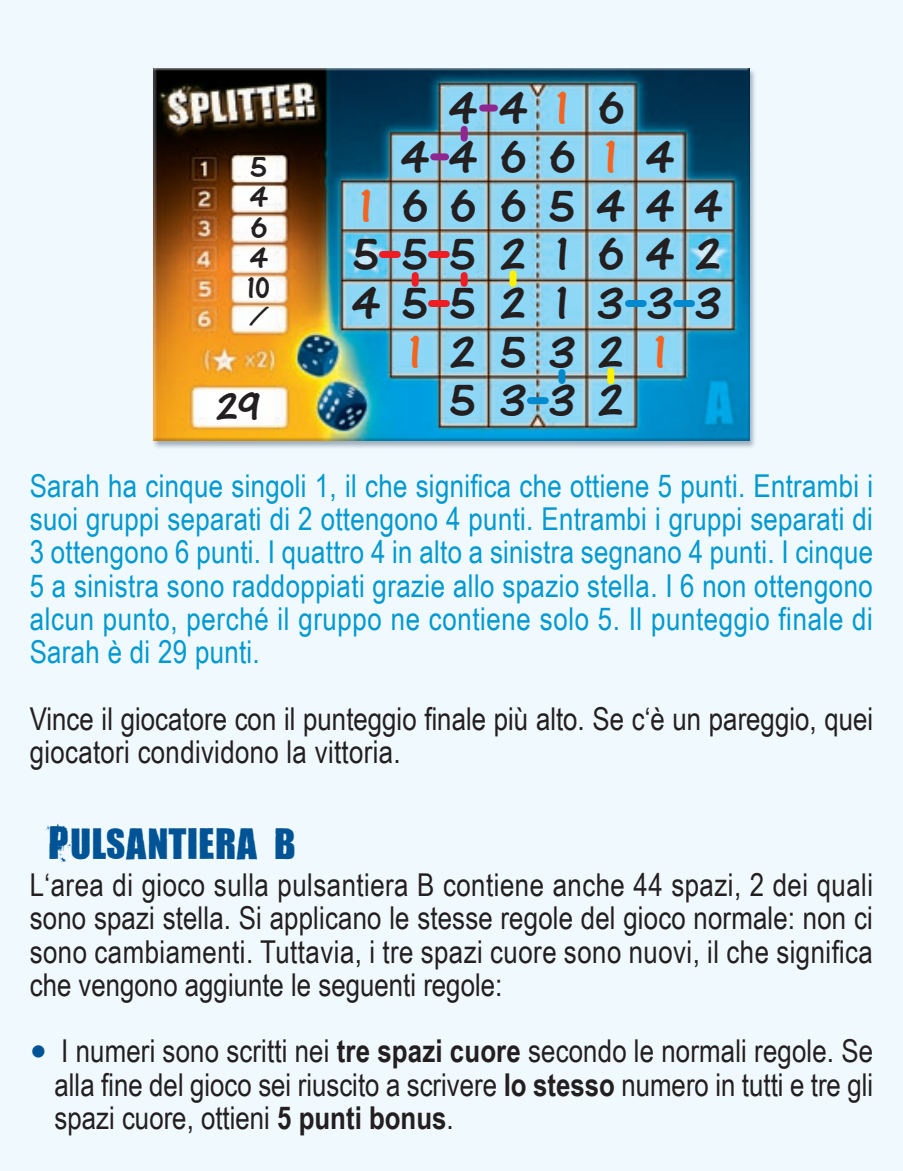
<style>
.page{position:relative;width:903px;height:1171px;background:#f0f9fd}
.page>*{position:absolute;margin:0;border:0;box-sizing:border-box;transform-origin:0 0}
.t1{font:49px "One Stroke Script Plain";color:#231f20}
.t2{font:49px "One Stroke Script Plain";color:#f36421}
.t3{font:45.5px "Living Hell";letter-spacing:.035em;color:#005495}
.t4{font:42px "One Stroke Script Plain";color:#231f20}
.t5{font:31.5px/33.2px "Arial Narrow";color:#231f20}
.t6{font:31.5px/33.2px "Arial Narrow";letter-spacing:.02em;color:#0099d1;text-align:justify}
.t7{font:31.5px "One Stroke Script Plain";color:#231f20}
.t8{font:24.5px "One Stroke Script Plain";color:#231f20;scale:1.71 1}
.s1{font-family:"Arial";font-size:49px;color:#005495}
.s2{font-weight:700}
</style>
<div class="page">
<div style="left:152px;top:68px;width:604px;height:381px;background:#51657e;opacity:.5"></div>
<div style="left:152px;top:68px;width:599px;height:375px;background:#231f20;opacity:.25"></div>
<div style="left:483px;top:105px;width:11px;height:7px;background:#90268f"></div>
<div style="left:461px;top:129px;width:7px;height:9px;background:#90268f"></div>
<div style="left:434px;top:153px;width:12px;height:7px;background:#90268f"></div>
<div style="left:382px;top:251px;width:15px;height:7px;background:#ee1d23"></div>
<div style="left:431px;top:251px;width:15px;height:7px;background:#ee1d23"></div>
<div style="left:412px;top:275px;width:7px;height:8px;background:#ee1d23"></div>
<div style="left:461px;top:275px;width:7px;height:8px;background:#ee1d23"></div>
<div style="left:509px;top:274px;width:7px;height:10px;background:#fff101"></div>
<div style="left:607px;top:371px;width:7px;height:10px;background:#fff101"></div>
<div style="left:432px;top:300px;width:14px;height:7px;background:#ee1d23"></div>
<div style="left:628px;top:300px;width:15px;height:7px;background:#0089cf"></div>
<div style="left:530px;top:397px;width:15px;height:7px;background:#0089cf"></div>
<div style="left:558px;top:373px;width:7px;height:7px;background:#0089cf"></div>
<div style="left:677px;top:300px;width:14px;height:7px;background:#0089cf"></div>
<p class="t7" style="left:251px;top:148px;width:18px">5</p>
<p class="t7" style="left:250px;top:178px;width:20px">4</p>
<p class="t7" style="left:250px;top:208px;width:19px">6</p>
<p class="t7" style="left:250px;top:239px;width:20px">4</p>
<p class="t7" style="left:247px;top:269px;width:25px">10</p>
<p class="t8" style="left:249px;top:301px;width:14px">/</p>
<p class="t4" style="left:217px;top:380px;width:45px">29</p>
<p class="t1" style="left:449px;top:78px;width:81px">4 4</p>
<p class="t2" style="left:556px;top:78px;width:13px">1</p>
<p class="t1" style="left:598px;top:78px;width:28px">6</p>
<p class="t2" style="left:605px;top:128px;width:13px">1</p>
<p class="t1" style="left:401px;top:128px;width:78px">4 4</p>
<p class="t1" style="left:500px;top:128px;width:77px">6 6</p>
<p class="t1" style="left:646px;top:128px;width:31px">4</p>
<p class="t2" style="left:360px;top:176px;width:13px">1</p>
<p class="t1" style="left:402px;top:176px;width:76px">6 6</p>
<p class="t1" style="left:500px;top:176px;width:28px">6</p>
<p class="t1" style="left:550px;top:176px;width:175px">5 4 4 4</p>
<p class="t1" style="left:354px;top:224px;width:27px">5</p>
<p class="t1" style="left:403px;top:224px;width:27px">5</p>
<p class="t1" style="left:451px;top:224px;width:27px">5</p>
<p class="t1" style="left:501px;top:224px;width:26px">2</p>
<p class="t1" style="left:557px;top:224px;width:13px">1</p>
<p class="t1" style="left:598px;top:224px;width:125px">6 4 2</p>
<p class="t1" style="left:352px;top:274px;width:78px">4 5</p>
<p class="t1" style="left:451px;top:274px;width:27px">5</p>
<p class="t1" style="left:501px;top:274px;width:26px">2</p>
<p class="t1" style="left:557px;top:274px;width:13px">1</p>
<p class="t1" style="left:598px;top:274px;width:27px">3</p>
<p class="t1" style="left:648px;top:274px;width:27px">3</p>
<p class="t1" style="left:696px;top:274px;width:27px">3</p>
<p class="t2" style="left:409px;top:322px;width:13px">1</p>
<p class="t1" style="left:451px;top:322px;width:26px">2</p>
<p class="t1" style="left:501px;top:322px;width:27px">5</p>
<p class="t1" style="left:550px;top:322px;width:27px">3</p>
<p class="t1" style="left:599px;top:322px;width:26px">2</p>
<p class="t2" style="left:655px;top:322px;width:13px">1</p>
<p class="t1" style="left:451px;top:371px;width:27px">5</p>
<p class="t1" style="left:501px;top:371px;width:27px">3</p>
<p class="t1" style="left:550px;top:371px;width:27px">3</p>
<p class="t1" style="left:599px;top:371px;width:26px">2</p>
<p class="t6" style="left:30px;top:468px;width:845px">Sarah ha cinque singoli 1, il che significa che ottiene 5 punti. Entrambi i suoi gruppi separati di 2 ottengono 4 punti. Entrambi i gruppi separati di 3 ottengono 6 punti. I quattro 4 in alto a sinistra segnano 4 punti. I cinque 5 a sinistra sono raddoppiati grazie allo spazio stella. I 6 non ottengono alcun punto, perché il gruppo ne contiene solo 5. Il punteggio finale di Sarah è di 29 punti.</p>
<p class="t5" style="left:30px;top:701px;width:845px">Vince il giocatore con il punteggio finale più alto. Se c‘è un pareggio, quei giocatori condividono la vittoria.</p>
<p class="t3" style="left:50px;top:813px;width:247px">Pulsantiera b</p>
<p class="t5" style="left:30px;top:867px;width:845px;text-align:justify">L‘area di gioco sulla pulsantiera B contiene anche 44 spazi, 2 dei quali sono spazi stella. Si applicano le stesse regole del gioco normale: non ci sono cambiamenti. Tuttavia, i tre spazi cuore sono nuovi, il che significa che vengono aggiunte le seguenti regole:</p>
<p class="t5" style="left:30px;top:1033px;width:845px"><span class="s1">•</span> I numeri sono scritti nei <span class="s2">tre spazi cuore</span> secondo le normali regole. Se</p>
<p class="t5" style="left:55px;top:1066px;width:820px">alla fine del gioco sei riuscito a scrivere <span class="s2">lo stesso</span> numero in tutti e tre gli</p>
<p class="t5" style="left:55px;top:1100px;width:401px">spazi cuore, ottieni <span class="s2">5 punti bonus</span>.</p>
</div>
